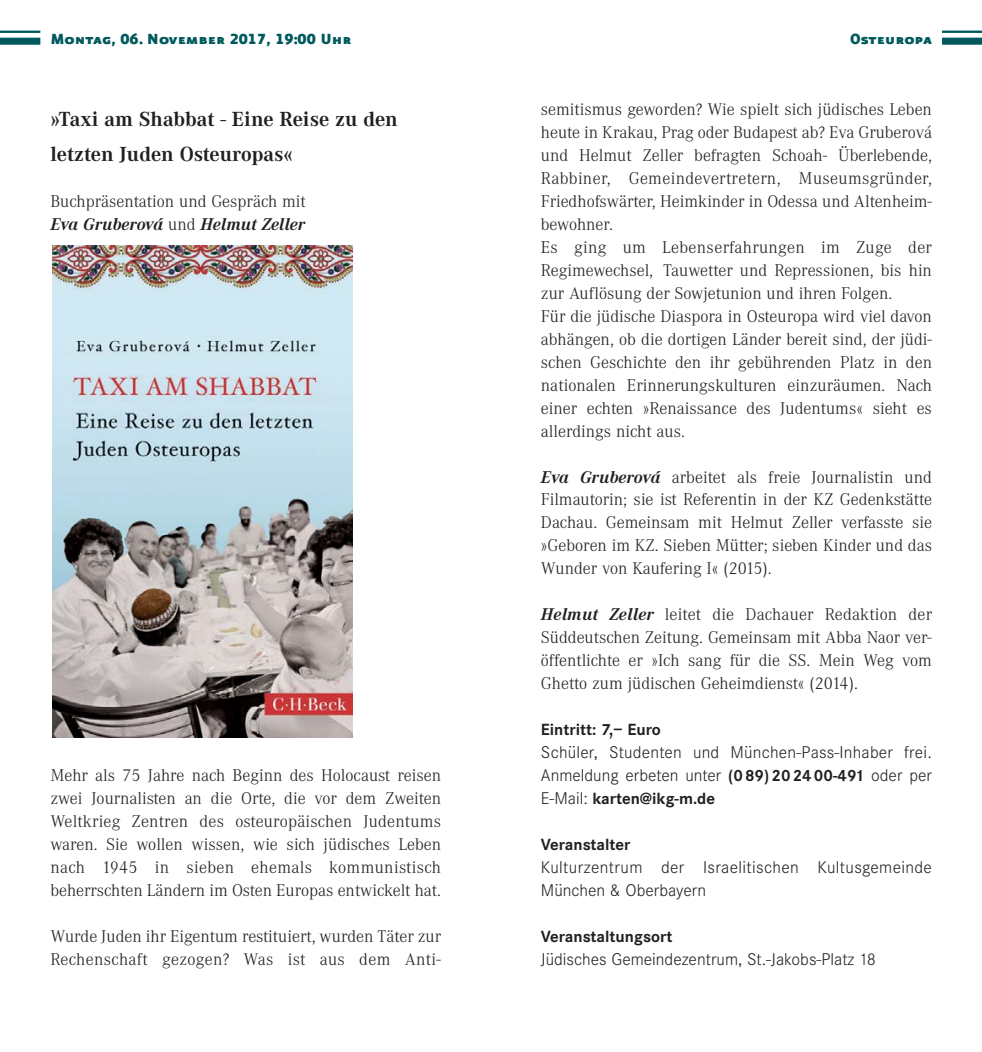
<style>
.page{position:relative;width:982px;height:1052px;background:#fff}
.page>*{position:absolute;margin:0;border:0;box-sizing:border-box;transform-origin:0 0}
.t1{font:700 21.18px/34.5px "Corporate A";color:#231f20}
.t2{font:300 17.68px/22.9px "Corporate A";color:#231f20}
.t3{font:300 17.68px/22.9px "Corporate S";letter-spacing:.005em;color:#231f20}
.t4{font:17.68px "Eureka Sans Black Caps";color:#00595d}
.t5{font:700 16.8px "Corporate S";color:#231f20}
.s1{font-weight:700;font-style:italic}
.s2{font-weight:700;font-size:16.8px}
.s3{font-weight:300;font-size:17.68px}
</style>
<div class="page">
<hr style="left:942px;top:31px;width:40px;height:2px;background:#00595d">
<div style="left:942px;top:38px;width:40px;height:7px;background:#00595d"></div>
<hr style="left:0;top:31px;width:40px;height:2px;background:#00595d">
<div style="left:0;top:38px;width:40px;height:7px;background:#00595d"></div>
<img style="left:52px;top:246px;width:301px;height:491px">
<p class="t4" style="left:50px;top:28px;width:303px">Montag, 06. November 2017, 19:00 Uhr</p>
<p class="t1" style="left:50px;top:104px;width:349px">»Taxi am Shabbat - Eine Reise zu den letzten Juden Osteuropas«</p>
<p class="t2" style="left:50px;top:191px;width:257px">Buchpräsentation und Gespräch mit<br><span class="s1">Eva Gruberová</span> und <span class="s1">Helmut Zeller</span></p>
<p class="t2" style="left:50px;top:765px;width:392px;text-align:justify">Mehr als 75 Jahre nach Beginn des Holocaust reisen zwei Journalisten an die Orte, die vor dem Zweiten Weltkrieg Zentren des osteuropäischen Judentums waren. Sie wollen wis sen, wie sich jü disches Leben nach 1945 in sieben ehemals kommunistisch beherrschten Län dern im Osten Europas entwickelt hat.</p>
<p class="t2" style="left:50px;top:926px;width:392px">Wurde Juden ihr Eigentum restituiert, wurden Täter zur<br>Rechenschaft gezogen? Was ist aus dem Anti -</p>
<p class="t4" style="left:850px;top:28px;width:83px">Osteuropa</p>
<p class="t2" style="left:541px;top:99px;width:393px">semitismus geworden? Wie spielt sich jüdisches Leben heute in Krakau, Prag oder Budapest ab? Eva Gruberová und Helmut Zeller befragten Schoah- Überlebende, Rabbiner, Gemeindevertretern, Museums gründer, Friedhofs wärter, Heimkinder in Odessa und Altenheim - bewohner.<br>Es ging um Lebenserfahrungen im Zuge der Regimewechsel, Tauwetter und Repressionen, bis hin zur Auflösung der Sowjetunion und ihren Folgen.<br>Für die jüdische Diaspora in Osteuropa wird viel davon abhängen, ob die dortigen Länder bereit sind, der jüdi&shy;schen Geschichte den ihr gebührenden Platz in den nationalen Erinnerungskulturen einzuräumen. Nach einer echten »Renaissance des Judentums« sieht es allerdings nicht aus.</p>
<p class="t2" style="left:541px;top:467px;width:393px;text-align:justify"><span class="s1">Eva Gruberová</span> arbeitet als freie Journalistin und Filmautorin; sie ist Referentin in der KZ Gedenkstätte Dachau. Gemeinsam mit Helmut Zeller verfasste sie »Geboren im KZ. Sieben Mütter; sieben Kinder und das Wunder von Kaufering I« (2015).</p>
<p class="t2" style="left:541px;top:605px;width:393px;text-align:justify"><span class="s1">Helmut Zeller</span> leitet die Dachauer Redaktion der Süddeutschen Zeitung. Gemeinsam mit Abba Naor ver&shy;öffentlichte er »Ich sang für die SS. Mein Weg vom Ghetto zum jüdischen Geheimdienst« (2014).</p>
<p class="t5" style="left:541px;top:723px;width:122px">Eintritt: 7,– Euro</p>
<p class="t3" style="left:541px;top:743px;width:393px">Schüler, Studenten und München-Pass-Inhaber frei.<br>Anmeldung erbeten unter <span class="s2">(0 89) 20 24 00-491</span> oder per</p>
<p class="t5" style="left:541px;top:792px;width:176px"><span class="s3">E-Mail:</span> karten@ikg-m.de</p>
<p class="t5" style="left:541px;top:838px;width:91px">Veranstalter</p>
<p class="t3" style="left:541px;top:858px;width:393px">Kulturzentrum der Israelitischen Kultus gemeinde<br>München &amp; Oberbayern</p>
<p class="t5" style="left:541px;top:930px;width:133px">Veranstaltungsort</p>
<p class="t3" style="left:541px;top:950px;width:337px">Jüdisches Gemeindezentrum, St.-Jakobs-Platz 18</p>
</div>
